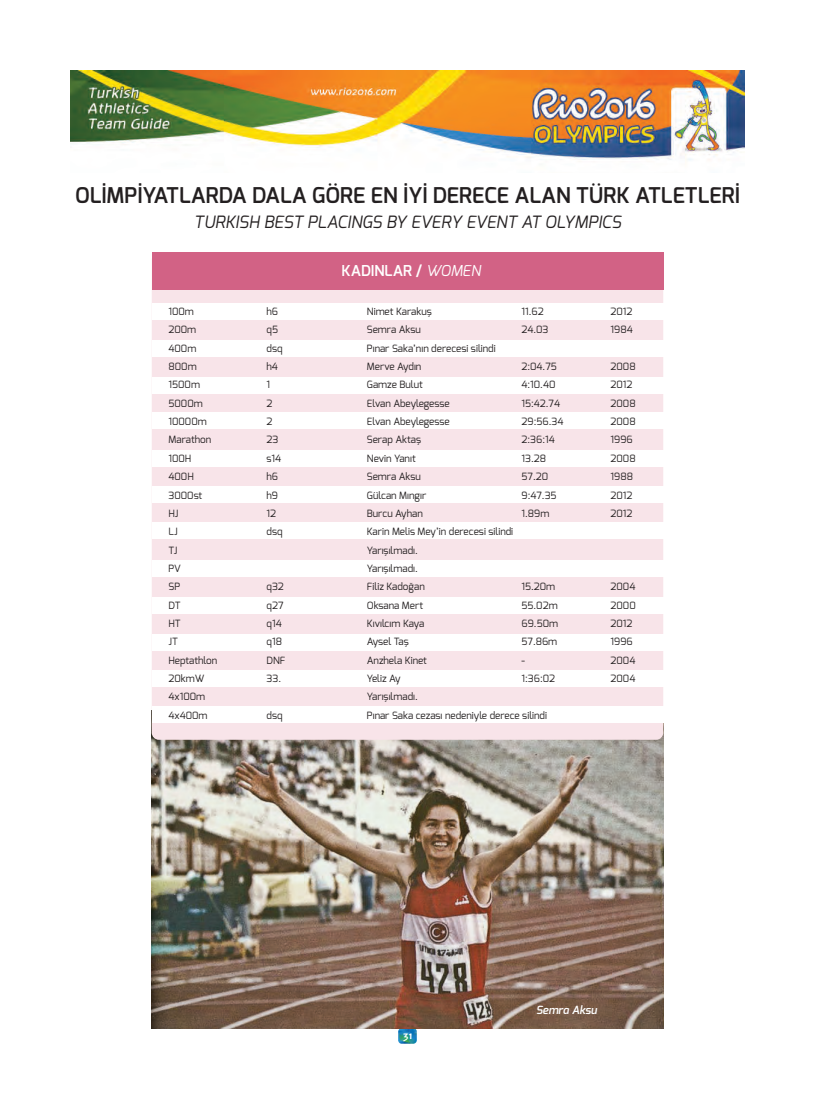
<style>
.page{position:relative;width:815px;height:1099px;background:#fff}
.page>*{position:absolute;margin:0;border:0;box-sizing:border-box;transform-origin:0 0}
.t1{font:600 21.62px "Exo";color:#231f20}
.t2{font:italic 17px "Exo";color:#231f20}
.t3{font:600 15px "Exo";color:#fff}
.t4{font:italic 600 11.25px "Exo";color:#fff}
.t5{font:10px "Exo";color:#231f20}
.t6{font:700 10px "Banksia";color:#fff}
.s1{font-weight:400;font-style:italic}
</style>
<div class="page">
<img style="left:71px;top:71px;width:673px;height:89px">
<img style="left:398px;top:1028px;width:19px;height:15px;border-radius:4px">
<img style="left:152px;top:735px;width:511px;height:293px">
<div style="left:152px;top:253px;width:511px;height:486px;background:#f8e4e9;border-radius:7px"></div>
<div style="left:152px;top:377px;width:511px;height:16px;background:#fff"></div>
<div style="left:152px;top:340px;width:511px;height:16px;background:#fff"></div>
<div style="left:152px;top:303px;width:511px;height:17px;background:#fff"></div>
<div style="left:152px;top:412px;width:511px;height:17px;background:#fff"></div>
<div style="left:152px;top:450px;width:511px;height:17px;background:#fff"></div>
<div style="left:152px;top:522px;width:511px;height:17px;background:#fff"></div>
<div style="left:152px;top:560px;width:511px;height:17px;background:#fff"></div>
<div style="left:152px;top:597px;width:511px;height:16px;background:#fff"></div>
<div style="left:152px;top:634px;width:511px;height:16px;background:#fff"></div>
<div style="left:152px;top:670px;width:511px;height:17px;background:#fff"></div>
<div style="left:152px;top:706px;width:511px;height:16px;background:#fff"></div>
<div style="left:152px;top:486px;width:511px;height:16px;background:#fff"></div>
<div style="left:152px;top:253px;width:511px;height:37px;background:#d26285"></div>
<h1 class="t1" style="left:75px;top:186px;width:666px">OLİMPİYATLARDA DALA GÖRE EN İYİ DERECE ALAN TÜRK ATLETLERİ</h1>
<h2 class="t2" style="left:194px;top:212px;width:429px">TURKISH BEST PLACINGS BY EVERY EVENT AT OLYMPICS</h2>
<h3 class="t3" style="left:342px;top:265px;width:141px">KADINLAR / <span class="s1">WOMEN</span></h3>
<p class="t5" style="left:168px;top:306px;width:27px">100m</p>
<p class="t5" style="left:266px;top:306px;width:13px">h6</p>
<p class="t5" style="left:367px;top:306px;width:67px">Nimet Karakuş</p>
<p class="t5" style="left:521px;top:306px;width:24px">11.62</p>
<p class="t5" style="left:610px;top:306px;width:23px">2012</p>
<p class="t5" style="left:168px;top:324px;width:29px">200m</p>
<p class="t5" style="left:266px;top:324px;width:13px">q5</p>
<p class="t5" style="left:367px;top:324px;width:56px">Semra Aksu</p>
<p class="t5" style="left:521px;top:324px;width:29px">24.03</p>
<p class="t5" style="left:610px;top:324px;width:24px">1984</p>
<p class="t5" style="left:168px;top:342px;width:29px">400m</p>
<p class="t5" style="left:266px;top:342px;width:18px">dsq</p>
<p class="t5" style="left:367px;top:342px;width:130px">Pınar Saka’nın derecesi silindi</p>
<p class="t5" style="left:168px;top:361px;width:30px">800m</p>
<p class="t5" style="left:266px;top:361px;width:13px">h4</p>
<p class="t5" style="left:367px;top:361px;width:56px">Merve Aydın</p>
<p class="t5" style="left:521px;top:361px;width:37px">2:04.75</p>
<p class="t5" style="left:610px;top:361px;width:27px">2008</p>
<p class="t5" style="left:168px;top:379px;width:33px">1500m</p>
<p class="t5" style="left:266px;top:379px;width:5px">1</p>
<p class="t5" style="left:367px;top:379px;width:58px">Gamze Bulut</p>
<p class="t5" style="left:521px;top:379px;width:35px">4:10.40</p>
<p class="t5" style="left:610px;top:379px;width:23px">2012</p>
<p class="t5" style="left:168px;top:397px;width:36px">5000m</p>
<p class="t5" style="left:266px;top:397px;width:7px">2</p>
<p class="t5" style="left:367px;top:397px;width:84px">Elvan Abeylegesse</p>
<p class="t5" style="left:521px;top:397px;width:40px">15:42.74</p>
<p class="t5" style="left:610px;top:397px;width:27px">2008</p>
<p class="t5" style="left:168px;top:416px;width:40px">10000m</p>
<p class="t5" style="left:266px;top:416px;width:7px">2</p>
<p class="t5" style="left:367px;top:416px;width:84px">Elvan Abeylegesse</p>
<p class="t5" style="left:521px;top:416px;width:43px">29:56.34</p>
<p class="t5" style="left:610px;top:416px;width:27px">2008</p>
<p class="t5" style="left:168px;top:434px;width:44px">Marathon</p>
<p class="t5" style="left:266px;top:434px;width:13px">23</p>
<p class="t5" style="left:367px;top:434px;width:56px">Serap Aktaş</p>
<p class="t5" style="left:521px;top:434px;width:35px">2:36:14</p>
<p class="t5" style="left:610px;top:434px;width:24px">1996</p>
<p class="t5" style="left:168px;top:452px;width:24px">100H</p>
<p class="t5" style="left:266px;top:452px;width:16px">s14</p>
<p class="t5" style="left:367px;top:452px;width:50px">Nevin Yanıt</p>
<p class="t5" style="left:521px;top:452px;width:26px">13.28</p>
<p class="t5" style="left:610px;top:452px;width:27px">2008</p>
<p class="t5" style="left:168px;top:471px;width:27px">400H</p>
<p class="t5" style="left:266px;top:471px;width:13px">h6</p>
<p class="t5" style="left:367px;top:471px;width:56px">Semra Aksu</p>
<p class="t5" style="left:521px;top:471px;width:28px">57.20</p>
<p class="t5" style="left:610px;top:471px;width:24px">1988</p>
<p class="t5" style="left:168px;top:489px;width:35px">3000st</p>
<p class="t5" style="left:266px;top:489px;width:13px">h9</p>
<p class="t5" style="left:367px;top:489px;width:61px">Gülcan Mıngır</p>
<p class="t5" style="left:521px;top:489px;width:37px">9:47.35</p>
<p class="t5" style="left:610px;top:489px;width:23px">2012</p>
<p class="t5" style="left:168px;top:507px;width:11px">HJ</p>
<p class="t5" style="left:266px;top:507px;width:11px">12</p>
<p class="t5" style="left:367px;top:507px;width:57px">Burcu Ayhan</p>
<p class="t5" style="left:521px;top:507px;width:29px">1.89m</p>
<p class="t5" style="left:610px;top:507px;width:23px">2012</p>
<p class="t5" style="left:168px;top:526px;width:11px">LJ</p>
<p class="t5" style="left:266px;top:526px;width:18px">dsq</p>
<p class="t5" style="left:367px;top:526px;width:148px">Karin Melis Mey’in derecesi silindi</p>
<p class="t5" style="left:168px;top:544px;width:10px">TJ</p>
<p class="t5" style="left:367px;top:544px;width:52px">Yarışılmadı.</p>
<p class="t5" style="left:168px;top:562px;width:14px">PV</p>
<p class="t5" style="left:367px;top:562px;width:52px">Yarışılmadı.</p>
<p class="t5" style="left:168px;top:581px;width:13px">SP</p>
<p class="t5" style="left:266px;top:581px;width:19px">q32</p>
<p class="t5" style="left:367px;top:581px;width:59px">Filiz Kadoğan</p>
<p class="t5" style="left:521px;top:581px;width:35px">15.20m</p>
<p class="t5" style="left:610px;top:581px;width:26px">2004</p>
<p class="t5" style="left:168px;top:599px;width:14px">DT</p>
<p class="t5" style="left:266px;top:599px;width:18px">q27</p>
<p class="t5" style="left:367px;top:599px;width:58px">Oksana Mert</p>
<p class="t5" style="left:521px;top:599px;width:38px">55.02m</p>
<p class="t5" style="left:610px;top:599px;width:27px">2000</p>
<p class="t5" style="left:168px;top:617px;width:14px">HT</p>
<p class="t5" style="left:266px;top:617px;width:17px">q14</p>
<p class="t5" style="left:367px;top:617px;width:59px">Kıvılcım Kaya</p>
<p class="t5" style="left:521px;top:617px;width:38px">69.50m</p>
<p class="t5" style="left:610px;top:617px;width:23px">2012</p>
<p class="t5" style="left:168px;top:636px;width:11px">JT</p>
<p class="t5" style="left:266px;top:636px;width:17px">q18</p>
<p class="t5" style="left:367px;top:636px;width:43px">Aysel Taş</p>
<p class="t5" style="left:521px;top:636px;width:37px">57.86m</p>
<p class="t5" style="left:610px;top:636px;width:24px">1996</p>
<p class="t5" style="left:168px;top:654px;width:50px">Heptathlon</p>
<p class="t5" style="left:266px;top:654px;width:21px">DNF</p>
<p class="t5" style="left:367px;top:654px;width:62px">Anzhela Kinet</p>
<p class="t5" style="left:521px;top:654px;width:5px">-</p>
<p class="t5" style="left:610px;top:654px;width:26px">2004</p>
<p class="t5" style="left:168px;top:672px;width:38px">20kmW</p>
<p class="t5" style="left:266px;top:672px;width:16px">33.</p>
<p class="t5" style="left:367px;top:672px;width:35px">Yeliz Ay</p>
<p class="t5" style="left:521px;top:672px;width:35px">1:36:02</p>
<p class="t5" style="left:610px;top:672px;width:26px">2004</p>
<p class="t5" style="left:168px;top:691px;width:38px">4x100m</p>
<p class="t5" style="left:367px;top:691px;width:52px">Yarışılmadı.</p>
<p class="t5" style="left:168px;top:709px;width:41px">4x400m</p>
<p class="t5" style="left:266px;top:709px;width:18px">dsq</p>
<p class="t5" style="left:367px;top:709px;width:182px">Pınar Saka cezası nedeniyle derece silindi</p>
<p class="t6" style="left:403px;top:1029px;width:11px">31</p>
<p class="t4" style="left:536px;top:1005px;width:62px">Semra Aksu</p>
</div>
